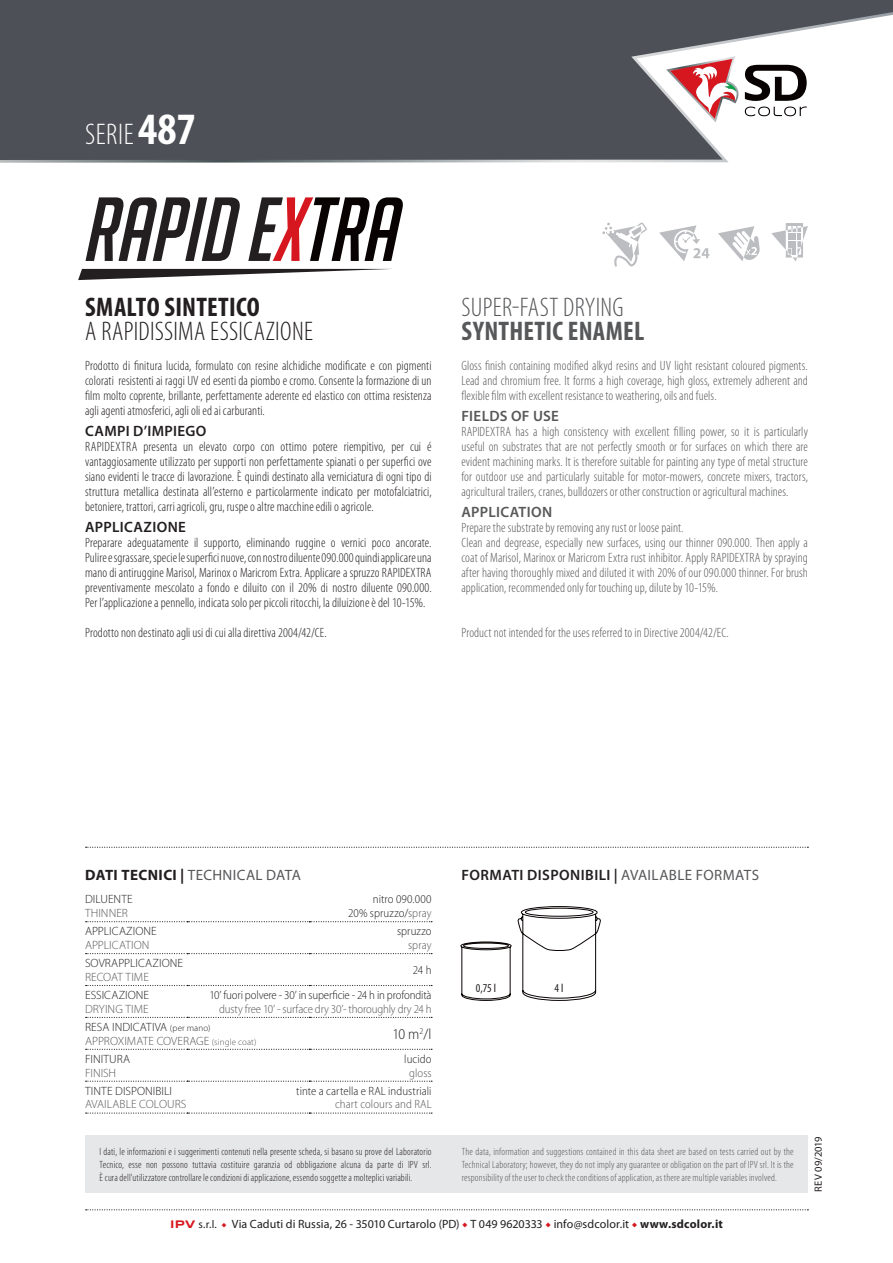
<style>
.page{position:relative;width:893px;height:1263px;background:#fff}
.page>*{position:absolute;margin:0;border:0;box-sizing:border-box;transform-origin:0 0}
.t1{font:300 condensed 30px "Myriad Pro";letter-spacing:.02em;color:#fff}
.t2{font:300 condensed 27px "Myriad Pro";letter-spacing:.01em;color:#231f20}
.t3{font:300 condensed 27px "Myriad Pro";letter-spacing:.01em;color:#57585a}
.t4{font:700 condensed 27px "Myriad Pro";letter-spacing:.01em;color:#57585a}
.t5{font:700 condensed 27px "Myriad Pro";letter-spacing:.01em;color:#231f20}
.t6{font:600 15px "Myriad Pro";letter-spacing:.025em;color:#231f20}
.t7{font:15px "Myriad Pro";letter-spacing:.02em;color:#57585a}
.t8{font:600 15px "Myriad Pro";letter-spacing:.02em;color:#57585a}
.t9{font:300 semi-condensed 15px "Myriad Pro";color:#231f20}
.t10{font:300 condensed 13.5px/15px "Myriad Pro";letter-spacing:.005em;color:#231f20;text-align:justify}
.t11{font:300 condensed 13.5px/15px "Myriad Pro";letter-spacing:.005em;color:#57585a;text-align:justify}
.t12{font:300 semi-condensed 12px/13.5px "Myriad Pro";color:#231f20;text-align:right}
.t13{font:300 12px/13.5px "Myriad Pro";color:#57585a}
.t14{font:12px "Myriad Pro";letter-spacing:.005em;color:#231f20}
.t15{font:300 12px "Myriad Pro";letter-spacing:.005em;color:#231f20}
.t16{font:300 semi-condensed 12px "Myriad Pro";color:#57585a}
.t17{font:condensed 12px "Myriad Pro";color:#231f20}
.t18{font:300 condensed 10.5px/12.6px "Myriad Pro";letter-spacing:.015em;color:#231f20;text-align:justify}
.t19{font:300 condensed 10.5px/12.6px "Myriad Pro";letter-spacing:.015em;color:#57585a;text-align:justify}
.t20{font:10.5px "Myriad Pro";letter-spacing:.015em;color:#231f20}
.s1{font-weight:700;font-size:45px}
.s2{font-weight:700;color:#231f20}
.s3{color:#57585a}
.s4{color:#231f20}
.s5{font-size:9px;color:#231f20}
.s6{font-size:9px}
.s7{font-weight:400;color:#57585a}
.s8{font-family:"Syncopate";font-weight:700;font-size:11.25px;color:#d7171f}
.s9{font-size:11.25px}
.s10{font-family:"Minion Pro";font-size:11.25px;color:#d7171f}
.s11{font-family:"Minion Pro";color:#d7171f}
.s12{font-weight:700}
</style>
<div class="page">
<svg style="left:0;top:0;width:893px;height:163px;background:#676b70"></svg>
<svg style="left:666px;top:56px;width:141px;height:67px"></svg>
<svg style="left:86px;top:1209px;width:722px;height:1px"></svg>
<svg style="left:86px;top:847px;width:722px;height:1px"></svg>
<div style="left:85px;top:1135px;width:723px;height:58px;background:#e6e7e9"></div>
<svg style="left:86px;top:921px;width:346px;height:1px"></svg>
<svg style="left:86px;top:953px;width:346px;height:1px"></svg>
<svg style="left:86px;top:985px;width:346px;height:1px"></svg>
<svg style="left:86px;top:1017px;width:346px;height:1px"></svg>
<svg style="left:86px;top:1049px;width:346px;height:1px"></svg>
<svg style="left:86px;top:1081px;width:346px;height:1px"></svg>
<svg style="left:86px;top:1112px;width:346px;height:2px"></svg>
<svg style="left:86px;top:197px;width:154px;height:64px"></svg>
<svg style="left:248px;top:197px;width:155px;height:64px"></svg>
<svg style="left:78px;top:269px;width:311px;height:11px"></svg>
<svg style="left:659px;top:225px;width:50px;height:36px"></svg>
<svg style="left:602px;top:222px;width:45px;height:45px"></svg>
<svg style="left:771px;top:223px;width:37px;height:38px"></svg>
<svg style="left:460px;top:906px;width:141px;height:95px"></svg>
<svg style="left:718px;top:226px;width:42px;height:35px"></svg>
<h1 class="t1" style="left:85px;top:119px;width:112px">SERIE <span class="s1">487</span></h1>
<h2 class="t5" style="left:85px;top:292px;width:176px">SMALTO SINTETICO</h2>
<h2 class="t2" style="left:85px;top:316px;width:229px">A RAPIDISSIMA ESSICAZIONE</h2>
<p class="t10" style="left:85px;top:358px;width:348px">Prodotto di finitura lucida, formulato con resine alchidiche modificate e con pigmenti colorati resistenti ai raggi UV ed esenti da piombo e cromo. Consente la formazione di un film molto coprente, brillante, perfettamente aderente ed elastico con ottima resistenza agli agenti atmosferici, agli oli ed ai carburanti.</p>
<p class="t6" style="left:85px;top:422px;width:123px">CAMPI D’IMPIEGO</p>
<p class="t10" style="left:85px;top:439px;width:348px">RAPIDEXTRA presenta un elevato corpo con ottimo potere riempitivo, per cui é vantaggiosamente utilizzato per supporti non perfettamente spianati o per superfici ove siano evidenti le tracce di lavorazione. È quindi destinato alla verniciatura di ogni tipo di struttura metallica destinata all’esterno e particolarmente indicato per motofalciatrici, betoniere, trattori, carri agricoli, gru, ruspe o altre macchine edili o agricole.</p>
<p class="t6" style="left:85px;top:518px;width:102px">APPLICAZIONE</p>
<p class="t10" style="left:85px;top:535px;width:348px">Preparare adeguatamente il supporto, eliminando ruggine o vernici poco ancorate.<br>Pulire e sgrassare, specie le superfici nuove, con nostro diluente 090.000 quindi applicare una mano di antiruggine Marisol, Marinox o Maricrom Extra. Applicare a spruzzo RAPIDEXTRA preventivamente mescolato a fondo e diluito con il 20% di nostro diluente 090.000.<br>Per l’applicazione a pennello, indicata solo per piccoli ritocchi, la diluizione è del 10-15%.</p>
<p class="t10" style="left:85px;top:625px;width:243px">Prodotto non destinato agli usi di cui alla direttiva 2004/42/CE.</p>
<h2 class="t3" style="left:462px;top:292px;width:164px">SUPER-FAST DRYING</h2>
<h2 class="t4" style="left:462px;top:316px;width:184px">SYNTHETIC ENAMEL</h2>
<p class="t11" style="left:461px;top:358px;width:348px">Gloss finish containing modified alkyd resins and UV light resistant coloured pigments.<br>Lead and chromium free. It forms a high coverage, high gloss, extremely adherent and flexible film with excellent resistance to weathering, oils and fuels.</p>
<p class="t8" style="left:461px;top:407px;width:99px">FIELDS OF USE</p>
<p class="t11" style="left:461px;top:424px;width:348px">RAPIDEXTRA has a high consistency with excellent filling power, so it is particularly useful on substrates that are not perfectly smooth or for surfaces on which there are evident machining marks. It is therefore suitable for painting any type of metal structure for outdoor use and particularly suitable for motor-mowers, concrete mixers, tractors, agricultural trailers, cranes, bulldozers or other construction or agricultural machines.</p>
<p class="t8" style="left:461px;top:503px;width:92px">APPLICATION</p>
<p class="t11" style="left:461px;top:520px;width:348px;text-align:left">Prepare the substrate by removing any rust or loose paint.<br>Clean and degrease, especially new surfaces, using our thinner 090.000. Then apply a coat of Marisol, Marinox or Maricrom Extra rust inhibitor. Apply RAPIDEXTRA by spraying after having thoroughly mixed and diluted it with 20% of our 090.000 thinner. For brush application, recommended only for touching up, dilute by 10-15%.</p>
<p class="t11" style="left:461px;top:625px;width:269px">Product not intended for the uses referred to in Directive 2004/42/EC.</p>
<p class="t7" style="left:85px;top:866px;width:217px"><span class="s2">DATI TECNICI |</span> TECHNICAL DATA</p>
<p class="t15" style="left:85px;top:893px;width:49px">DILUENTE</p>
<p class="t13" style="left:85px;top:906px;width:44px">THINNER</p>
<p class="t15" style="left:85px;top:925px;width:73px">APPLICAZIONE</p>
<p class="t13" style="left:85px;top:938px;width:66px">APPLICATION</p>
<p class="t15" style="left:85px;top:957px;width:100px">SOVRAPPLICAZIONE</p>
<p class="t13" style="left:85px;top:970px;width:65px">RECOAT TIME</p>
<p class="t12" style="left:348px;top:893px;width:85px">nitro 090.000<br>20% spruzzo/<span class="s3">spray</span></p>
<p class="t12" style="left:397px;top:925px;width:36px">spruzzo</p>
<p class="t16" style="left:408px;top:938px;width:25px">spray</p>
<p class="t12" style="left:413px;top:963px;width:20px">24 h</p>
<p class="t12" style="left:209px;top:989px;width:224px">10’ fuori polvere - 30’ in superficie - 24 h in profondità</p>
<p class="t16" style="left:219px;top:1002px;width:214px">dusty free 10’ - surface dry 30’- thoroughly dry 24 h</p>
<p class="t13" style="left:85px;top:1020px;width:173px"><span class="s4">RESA INDICATIVA</span> <span class="s5">(per mano)<br></span>APPROXIMATE COVERAGE <span class="s6">(single coat)</span></p>
<p class="t9" style="left:392px;top:1026px;width:41px">10 m<sup>2</sup>/l</p>
<p class="t15" style="left:85px;top:1052px;width:47px">FINITURA</p>
<p class="t13" style="left:85px;top:1066px;width:33px">FINISH</p>
<p class="t15" style="left:85px;top:988px;width:66px">ESSICAZIONE</p>
<p class="t13" style="left:85px;top:1002px;width:65px">DRYING TIME</p>
<p class="t12" style="left:404px;top:1052px;width:29px">lucido</p>
<p class="t16" style="left:409px;top:1066px;width:24px">gloss</p>
<p class="t15" style="left:85px;top:1084px;width:89px">TINTE DISPONIBILI</p>
<p class="t13" style="left:85px;top:1098px;width:103px">AVAILABLE COLOURS</p>
<p class="t12" style="left:296px;top:1084px;width:137px">tinte a cartella e RAL industriali</p>
<p class="t16" style="left:335px;top:1098px;width:98px">chart colours and RAL</p>
<p class="t6" style="left:461px;top:866px;width:299px">FORMATI DISPONIBILI | <span class="s7">AVAILABLE FORMATS</span></p>
<p class="t17" style="left:476px;top:982px;width:22px">0,75 l</p>
<p class="t17" style="left:555px;top:982px;width:10px">4 l</p>
<p class="t18" style="left:99px;top:1146px;width:334px">I dati, le informazioni e i suggerimenti contenuti nella presente scheda, si basano su prove del Laboratorio Tecnico, esse non possono tuttavia costituire garanzia od obbligazione alcuna da parte di IPV srl.<br>È cura dell'utilizzatore controllare le condizioni di applicazione, essendo soggette a molteplici variabili.</p>
<p class="t19" style="left:462px;top:1146px;width:334px">The data, information and suggestions contained in this data sheet are based on tests carried out by the Technical Laboratory; however, they do not imply any guarantee or obligation on the part of IPV srl. It is the responsibility of the user to check the conditions of application, as there are multiple variables involved.</p>
<p class="t20" style="left:812px;top:1192px;width:57px;rotate:-90deg">REV 09/2019</p>
<p class="t14" style="left:170px;top:1217px;width:554px"><span class="s8">IPV</span> <span class="s9">s.r.l.</span> <span class="s10">◆</span> Via Caduti di Russia, 26 - 35010 Curtarolo (PD) <span class="s11">◆</span> T 049 9620333 <span class="s11">◆</span> info@sdcolor.it <span class="s11">◆</span> <span class="s12">www.sdcolor.it</span></p>
</div>
